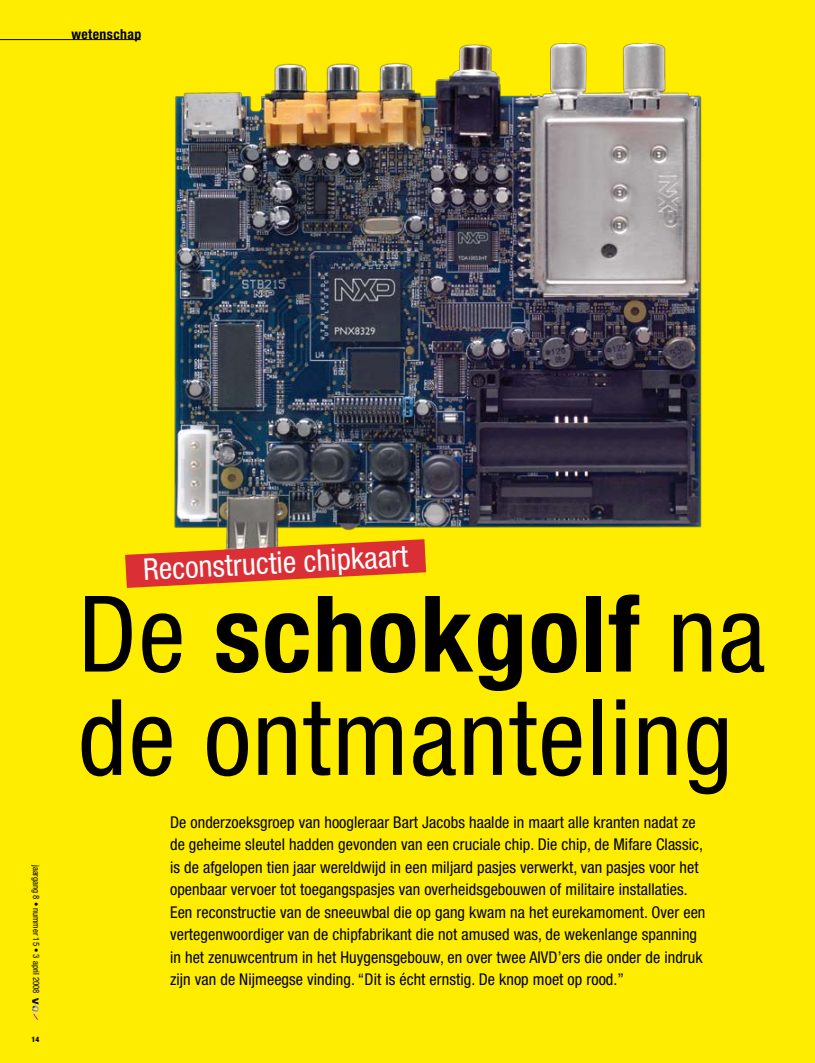
<style>
.page{position:relative;width:815px;height:1063px;background:#fff}
.page>*{position:absolute;margin:0;border:0;box-sizing:border-box;transform-origin:0 0}
.t1{font:condensed 105.75px/103.4px "Helvetica Neue";letter-spacing:.015em;color:#000}
.t2{font:condensed 30px "Helvetica Neue";color:#fff}
.t3{font:condensed 16.25px/22.5px "Helvetica Neue";letter-spacing:.005em;color:#000}
.t4{font:700 condensed 13.75px "Helvetica Neue";letter-spacing:.03em;color:#000}
.t5{font:condensed 8.75px "Helvetica Neue";color:#000}
.t6{font:800 condensed 7.5px "Helvetica Neue";color:#000}
.s1{font-weight:700}
</style>
<div class="page">
<div style="left:0;top:0;width:814px;height:1063px;background:#ffed00"></div>
<img style="left:32px;top:998px;width:7px;height:22px">
<img style="left:0;top:40px;width:702px;height:532px">
<svg style="left:125px;top:539px;width:301px;height:49px"></svg>
<hr style="left:0;top:39px;width:141px;height:1px;background:#000">
<p class="t4" style="left:71px;top:26px;width:71px">wetenschap</p>
<p class="t5" style="left:41px;top:865px;width:130px;rotate:90deg">jaargang 8 • nummer 15 • 3 april 2008</p>
<p class="t6" style="left:31px;top:1035px;width:9px">14</p>
<h2 class="t2" style="left:142px;top:552px;width:267px;rotate:-3deg">Reconstructie chipkaart</h2>
<h1 class="t1" style="left:78px;top:582px;width:689px">De <span class="s1">schokgolf</span> na de ontmanteling</h1>
<p class="t3" style="left:170px;top:811px;width:537px">De onderzoeksgroep van hoogleraar Bart Jacobs haalde in maart alle kranten nadat ze de geheime sleutel hadden gevonden van een cruciale chip. Die chip, de Mifare Classic, is de afgelopen tien jaar wereldwijd in een miljard pasjes verwerkt, van pasjes voor het openbaar vervoer tot toegangspasjes van overheidsgebouwen of militaire installaties.<br>Een reconstructie van de sneeuwbal die op gang kwam na het eurekamoment. Over een vertegenwoordiger van de chipfabrikant die not amused was, de wekenlange spanning in het zenuwcentrum in het Huygensgebouw, en over twee AIVD’ers die onder de indruk zijn van de Nijmeegse vinding. “Dit is écht ernstig. De knop moet op rood.”</p>
</div>
